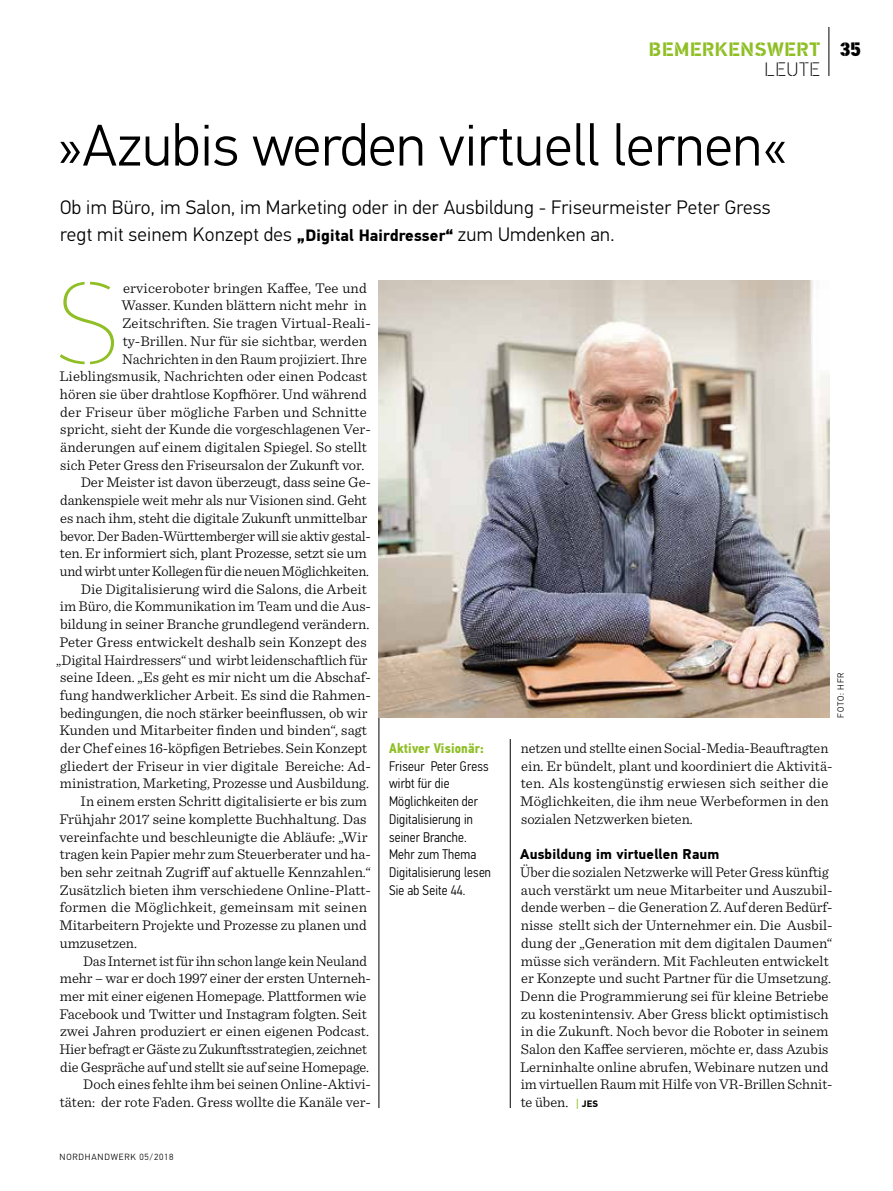
<style>
.page{position:relative;width:893px;height:1191px;background:#fff}
.page>*{position:absolute;margin:0;border:0;box-sizing:border-box;transform-origin:0 0}
.t1{font:100 116.4px "PF Din Stencil";color:#8fbf25}
.t2{font:300 58.5px "PF Din Text Pro";color:#000}
.t3{font:300 19.5px/27px "PF Din Text Pro";letter-spacing:.015em;color:#000}
.t4{font:700 19.5px "PF Din Stencil";letter-spacing:.035em;color:#8fbf25}
.t5{font:100 19.5px "PF Din Stencil";letter-spacing:.035em;color:#000}
.t6{font:900 19.5px "PF Din Stencil";color:#000}
.t7{font:300 14.7px/17.7px "Sentinel";color:#000}
.t8{font:700 14.25px "PF Din Text Pro";letter-spacing:.01em;color:#000}
.t9{font:300 13.95px/17.7px "PF Din Text Cond Pro";letter-spacing:.01em;color:#000}
.t10{font:700 13.95px "PF Din Text Cond Pro";letter-spacing:.01em;color:#8fbf25}
.t11{font:300 9px "PF Din Text Pro";letter-spacing:.09em;color:#000}
.s1{font-weight:700;font-size:16.5px}
.s2{font-family:"PF Din Text Pro";font-weight:400;font-size:11.4px;color:#8fbf25}
.s3{font-family:"PF Din Text Pro";font-weight:700;font-size:9.3px}
</style>
<div class="page">
<hr style="left:379px;top:281px;width:1px;height:826px;background:#000">
<hr style="left:510px;top:739px;width:1px;height:368px;background:#000">
<hr style="left:829px;top:27px;width:1px;height:49px;background:#000">
<img style="left:379px;top:281px;width:450px;height:436px">
<h3 class="t4" style="left:649px;top:38px;width:173px">BEMERKENSWERT</h3>
<h3 class="t5" style="left:765px;top:59px;width:57px">LEUTE</h3>
<h3 class="t6" style="left:839px;top:37px;width:23px">35</h3>
<h2 class="t2" style="left:57px;top:112px;width:732px">»Azubis werden virtuell lernen«</h2>
<h3 class="t3" style="left:60px;top:194px;width:712px">Ob im Büro, im Salon, im Marketing oder in der Ausbildung - Friseurmeister Peter Gress regt mit seinem Konzept des <span class="s1">„Digital Hairdresser“</span> zum Umdenken an.</h3>
<h1 class="t1" style="left:56px;top:260px;width:64px">S</h1>
<p class="t7" style="left:123px;top:278px;width:245px">erviceroboter bringen Kaffee, Tee und</p>
<p class="t7" style="left:122px;top:296px;width:247px">Wasser. Kunden blättern nicht mehr in</p>
<p class="t7" style="left:123px;top:313px;width:250px">Zeitschriften. Sie tragen Virtual-Reali-</p>
<p class="t7" style="left:123px;top:331px;width:246px">ty-Brillen. Nur für sie sichtbar, werden</p>
<p class="t7" style="left:122px;top:349px;width:246px">Nachrichten in den Raum projiziert. Ihre</p>
<p class="t7" style="left:59px;top:366px;width:309px">Lieblingsmusik, Nachrichten oder einen Podcast</p>
<p class="t7" style="left:60px;top:384px;width:308px">hören sie über drahtlose Kopfhörer. Und während</p>
<p class="t7" style="left:60px;top:402px;width:308px">der Friseur über mögliche Farben und Schnitte</p>
<p class="t7" style="left:60px;top:419px;width:312px">spricht, sieht der Kunde die vorgeschlagenen Ver-</p>
<p class="t7" style="left:60px;top:437px;width:308px">änderungen auf einem digitalen Spiegel. So stellt</p>
<p class="t7" style="left:60px;top:455px;width:305px">sich Peter Gress den Friseursalon der Zukunft vor.</p>
<p class="t7" style="left:81px;top:473px;width:292px">Der Meister ist davon überzeugt, dass seine Ge-</p>
<p class="t7" style="left:60px;top:490px;width:308px">dankenspiele weit mehr als nur Visionen sind. Geht</p>
<p class="t7" style="left:60px;top:508px;width:309px">es nach ihm, steht die digitale Zukunft unmittelbar</p>
<p class="t7" style="left:60px;top:526px;width:312px">bevor. Der Baden-Württemberger will sie aktiv gestal-</p>
<p class="t7" style="left:60px;top:543px;width:309px">ten. Er informiert sich, plant Prozesse, setzt sie um</p>
<p class="t7" style="left:60px;top:561px;width:311px">und wirbt unter Kollegen für die neuen Möglichkeiten.</p>
<p class="t7" style="left:81px;top:579px;width:288px">Die Digitalisierung wird die Salons, die Arbeit</p>
<p class="t7" style="left:60px;top:596px;width:313px">im Büro, die Kommunikation im Team und die Aus-</p>
<p class="t7" style="left:60px;top:614px;width:311px">bildung in seiner Branche grundlegend verändern.</p>
<p class="t7" style="left:59px;top:632px;width:309px">Peter Gress entwickelt deshalb sein Konzept des</p>
<p class="t7" style="left:56px;top:650px;width:313px">„Digital Hairdressers“ und wirbt leidenschaftlich für</p>
<p class="t7" style="left:60px;top:667px;width:312px">seine Ideen. „Es geht es mir nicht um die Abschaf-</p>
<p class="t7" style="left:60px;top:685px;width:313px">fung handwerklicher Arbeit. Es sind die Rahmen-</p>
<p class="t7" style="left:60px;top:703px;width:309px">bedingungen, die noch stärker beeinflussen, ob wir</p>
<p class="t7" style="left:59px;top:720px;width:309px">Kunden und Mitarbeiter finden und binden“, sagt</p>
<p class="t7" style="left:60px;top:738px;width:308px">der Chef eines 16-köpfigen Betriebes. Sein Konzept</p>
<p class="t7" style="left:60px;top:756px;width:312px">gliedert der Friseur in vier digitale Bereiche: Ad-</p>
<p class="t7" style="left:60px;top:773px;width:311px">ministration, Marketing, Prozesse und Ausbildung.</p>
<p class="t7" style="left:81px;top:791px;width:288px">In einem ersten Schritt digitalisierte er bis zum</p>
<p class="t7" style="left:59px;top:809px;width:309px">Frühjahr 2017 seine komplette Buchhaltung. Das</p>
<p class="t7" style="left:59px;top:827px;width:310px">vereinfachte und beschleunigte die Abläufe: „Wir</p>
<p class="t7" style="left:60px;top:844px;width:313px">tragen kein Papier mehr zum Steuerberater und ha-</p>
<p class="t7" style="left:60px;top:862px;width:312px">ben sehr zeitnah Zugriff auf aktuelle Kennzahlen.“</p>
<p class="t7" style="left:60px;top:880px;width:313px">Zusätzlich bieten ihm verschiedene Online-Platt-</p>
<p class="t7" style="left:60px;top:897px;width:309px">formen die Möglichkeit, gemeinsam mit seinen</p>
<p class="t7" style="left:59px;top:915px;width:309px">Mitarbeitern Projekte und Prozesse zu planen und</p>
<p class="t7" style="left:60px;top:933px;width:79px">umzusetzen.</p>
<p class="t7" style="left:83px;top:950px;width:285px">Das Internet ist für ihn schon lange kein Neuland</p>
<p class="t7" style="left:60px;top:968px;width:313px">mehr – war er doch 1997 einer der ersten Unterneh-</p>
<p class="t7" style="left:60px;top:986px;width:308px">mer mit einer eigenen Homepage. Plattformen wie</p>
<p class="t7" style="left:59px;top:1004px;width:309px">Facebook und Twitter und Instagram folgten. Seit</p>
<p class="t7" style="left:60px;top:1021px;width:310px">zwei Jahren produziert er einen eigenen Podcast.</p>
<p class="t7" style="left:59px;top:1039px;width:309px">Hier befragt er Gäste zu Zukunftsstrategien, zeichnet</p>
<p class="t7" style="left:60px;top:1057px;width:310px">die Gespräche auf und stellt sie auf seine Homepage.</p>
<p class="t7" style="left:83px;top:1074px;width:289px">Doch eines fehlte ihm bei seinen Online-Aktivi-</p>
<p class="t7" style="left:60px;top:1092px;width:313px">täten: der rote Faden. Gress wollte die Kanäle ver-</p>
<p class="t11" style="left:836px;top:717px;width:47px;rotate:-90deg">FOTO: HFR</p>
<p class="t7" style="left:520px;top:738px;width:314px">netzen und stellte einen Social-Media-Beauftragten ein. Er bündelt, plant und koordiniert die Aktivitä&shy;ten. Als kostengünstig erwiesen sich seither die Möglichkeiten, die ihm neue Werbeformen in den sozialen Netzwerken bieten.</p>
<p class="t8" style="left:520px;top:845px;width:201px">Ausbildung im virtuellen Raum</p>
<p class="t7" style="left:520px;top:862px;width:314px">Über die sozialen Netzwerke will Peter Gress künftig auch verstärkt um neue Mitarbeiter und Auszubil&shy;dende werben – die Generation Z. Auf deren Bedürf&shy;nisse stellt sich der Unternehmer ein. Die Ausbil&shy;dung der „Generation mit dem digitalen Daumen“ müsse sich verändern. Mit Fachleuten entwickelt er Konzepte und sucht Partner für die Umsetzung.<br>Denn die Programmierung sei für kleine Betriebe zu kostenintensiv. Aber Gress blickt optimistisch in die Zukunft. Noch bevor die Roboter in seinem Salon den Kaffee servieren, möchte er, dass Azubis Lerninhalte online abrufen, Webinare nutzen und im virtuellen Raum mit Hilfe von VR-Brillen Schnit&shy;te üben. <span class="s2">|</span> <span class="s3">JES</span></p>
<p class="t10" style="left:389px;top:740px;width:96px">Aktiver Visionär:</p>
<p class="t9" style="left:389px;top:757px;width:103px">Friseur Peter Gress wirbt für die<br>Möglichkeiten der<br>Digitalisierung in seiner Branche.<br>Mehr zum Thema<br>Digitalisierung lesen<br>Sie ab Seite 44.</p>
<p class="t11" style="left:60px;top:1152px;width:115px">NORDHANDWERK 05/2018</p>
</div>
